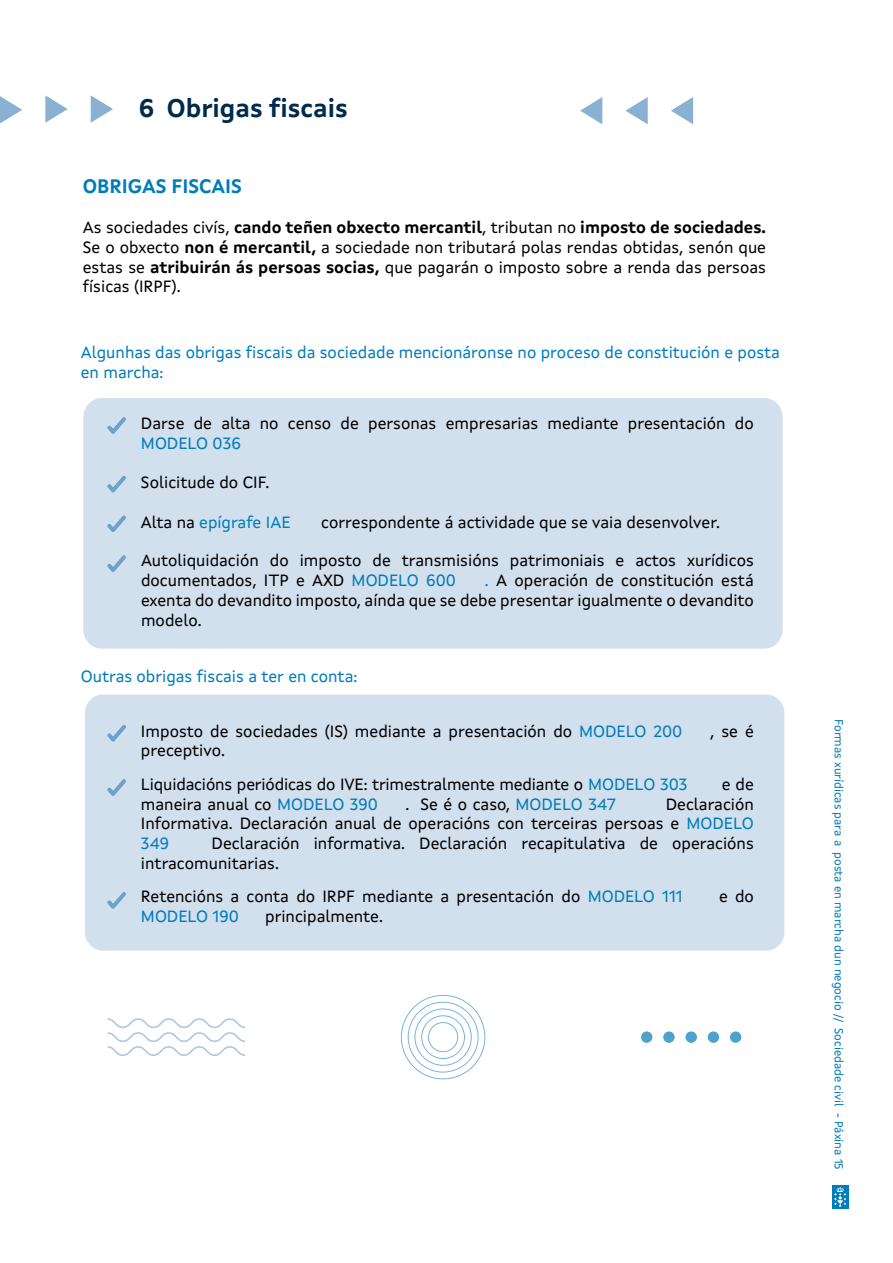
<style>
.page{position:relative;width:893px;height:1263px;background:#fff}
.page>*{position:absolute;margin:0;border:0;box-sizing:border-box;transform-origin:0 0}
.t1{font:700 25.5px "Xunta Sans";color:#002b49}
.t2{font:700 19.5px "Xunta Sans";color:#007cba}
.t3{font:16.5px/19.8px "Xunta Sans";color:#000}
.t4{font:16.5px/19.8px "Xunta Sans";color:#007cba}
.t5{font:11.85px "Xunta Sans";color:#007cba}
.s1{font-weight:700}
.s2{color:#000}
.s3{color:#007cba}
</style>
<div class="page">
<div style="left:832px;top:1185px;width:16px;height:24px;background:#007cba"></div>
<svg style="left:834px;top:1187px;width:12px;height:19px"></svg>
<div style="left:85px;top:694px;width:699px;height:256px;background:#d2dfec;border-radius:18px"></div>
<div style="left:83px;top:398px;width:700px;height:251px;background:#d2dfec;border-radius:19px"></div>
<svg style="left:108px;top:417px;width:18px;height:17px"></svg>
<svg style="left:108px;top:725px;width:18px;height:16px"></svg>
<svg style="left:108px;top:476px;width:18px;height:16px"></svg>
<svg style="left:108px;top:779px;width:18px;height:17px"></svg>
<svg style="left:108px;top:555px;width:18px;height:17px"></svg>
<svg style="left:108px;top:892px;width:18px;height:16px"></svg>
<svg style="left:108px;top:516px;width:18px;height:16px"></svg>
<svg style="left:0;top:96px;width:22px;height:27px"></svg>
<svg style="left:45px;top:95px;width:23px;height:28px"></svg>
<svg style="left:91px;top:95px;width:22px;height:28px"></svg>
<svg style="left:580px;top:97px;width:22px;height:27px"></svg>
<svg style="left:625px;top:97px;width:23px;height:27px"></svg>
<svg style="left:671px;top:97px;width:22px;height:27px"></svg>
<svg style="left:401px;top:995px;width:84px;height:84px"></svg>
<svg style="left:108px;top:1018px;width:137px;height:38px"></svg>
<div style="left:641px;top:1032px;width:11px;height:11px;background:#4da3ce;border-radius:50%"></div>
<div style="left:663px;top:1032px;width:11px;height:11px;background:#4da3ce;border-radius:50%"></div>
<div style="left:685px;top:1032px;width:12px;height:11px;background:#4da3ce;border-radius:50%"></div>
<div style="left:708px;top:1032px;width:11px;height:11px;background:#4da3ce;border-radius:50%"></div>
<div style="left:730px;top:1032px;width:11px;height:11px;background:#4da3ce;border-radius:50%"></div>
<h1 class="t1" style="left:139px;top:93px;width:211px">6 Obrigas fiscais</h1>
<p class="t2" style="left:83px;top:175px;width:161px">OBRIGAS FISCAIS</p>
<p class="t3" style="left:83px;top:217px;width:685px;text-align:justify">As sociedades civís, <span class="s1">cando teñen obxecto mercantil</span>, tributan no <span class="s1">imposto de sociedades.<br></span>Se o obxecto <span class="s1">non é mercantil,</span> a sociedade non tributará polas rendas obtidas, senón que estas se <span class="s1">atribuirán ás persoas socias,</span> que pagarán o imposto sobre a renda das persoas físicas (IRPF).</p>
<p class="t4" style="left:81px;top:343px;width:701px">Algunhas das obrigas fiscais da sociedade mencionáronse no proceso de constitución e posta en marcha:</p>
<p class="t3" style="left:141px;top:413px;width:614px">Darse de alta no censo de personas empresarias mediante presentación do</p>
<p class="t4" style="left:141px;top:433px;width:101px">MODELO 036</p>
<p class="t3" style="left:141px;top:472px;width:130px">Solicitude do CIF.</p>
<p class="t4" style="left:141px;top:512px;width:151px"><span class="s2">Alta na</span> epígrafe IAE</p>
<p class="t3" style="left:321px;top:512px;width:400px">correspondente á actividade que se vaia desenvolver.</p>
<p class="t3" style="left:141px;top:550px;width:614px">Autoliquidación do imposto de transmisións patrimoniais e actos xurídicos documentados, ITP e AXD <span class="s3">MODELO 600</span></p>
<p class="t3" style="left:141px;top:570px;width:614px;text-align:justify;text-indent:344px"><span class="s3">.</span> A operación de constitución está exenta do devandito imposto, aínda que se debe presentar igualmente o devandito modelo.</p>
<p class="t4" style="left:81px;top:666px;width:278px">Outras obrigas fiscais a ter en conta:</p>
<p class="t3" style="left:141px;top:721px;width:543px">Imposto de sociedades (IS) mediante a presentación do <span class="s3">MODELO 200</span></p>
<p class="t3" style="left:710px;top:721px;width:45px">, se é</p>
<p class="t3" style="left:141px;top:734px;width:548px;line-height:33.3px">preceptivo.<br>Liquidacións periódicas do IVE: trimestralmente mediante o <span class="s3">MODELO 303</span></p>
<p class="t3" style="left:722px;top:774px;width:33px">e de</p>
<p class="t3" style="left:141px;top:794px;width:614px;text-align:justify;text-indent:525px">Declaración Informativa. Declaración anual de operacións con terceiras persoas e <span class="s3">MODELO 349</span></p>
<p class="t3" style="left:141px;top:794px;width:238px">maneira anual co <span class="s3">MODELO 390</span></p>
<p class="t3" style="left:405px;top:794px;width:212px">. Se é o caso, <span class="s3">MODELO 347</span></p>
<p class="t3" style="left:141px;top:833px;width:614px;text-indent:70px">Declaración informativa. Declaración recapitulativa de operacións intracomunitarias.</p>
<p class="t3" style="left:141px;top:886px;width:543px">Retencións a conta do IRPF mediante a presentación do <span class="s3">MODELO 111</span></p>
<p class="t3" style="left:719px;top:886px;width:36px">e do</p>
<p class="t4" style="left:141px;top:906px;width:99px">MODELO 190</p>
<p class="t3" style="left:265px;top:906px;width:119px">principalmente.</p>
<p class="t5" style="left:846px;top:719px;width:453px;rotate:90deg">Formas xurídicas para a posta en marcha dun negocio // Sociedade civil - Páxina 15</p>
</div>
